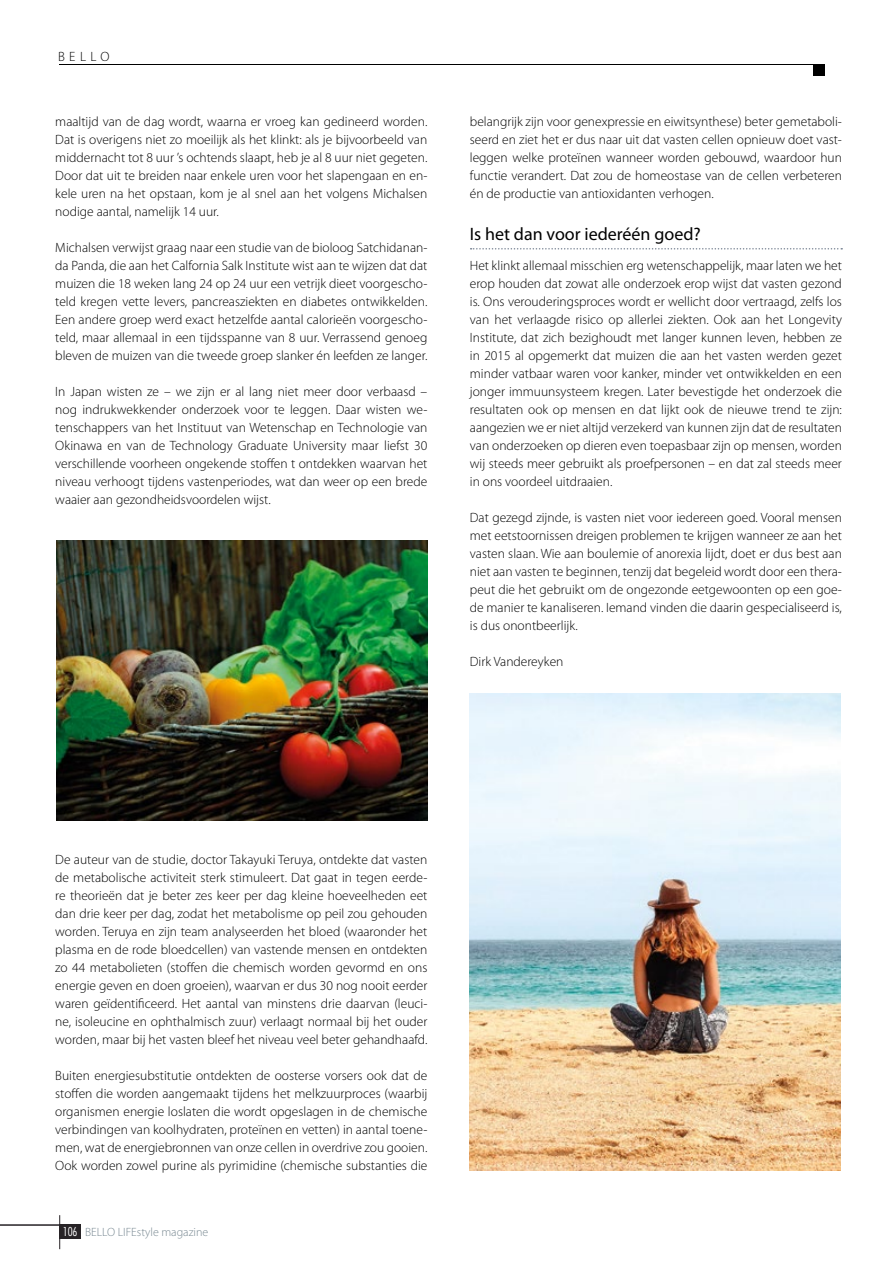
<style>
.page{position:relative;width:893px;height:1263px;background:#fff}
.page>*{position:absolute;margin:0;border:0;box-sizing:border-box;transform-origin:0 0}
.t1{font:18px "Myriad Pro";color:#000}
.t2{font:300 13.5px/18px "Myriad Pro";color:#000;text-align:justify}
.t3{font:300 12px "Myriad Pro";color:#798992}
.s1{font-family:"Futura Std";font-stretch:condensed;color:#fff}
</style>
<div class="page">
<svg style="left:471px;top:248px;width:371px;height:2px"></svg>
<img style="left:57px;top:540px;width:370px;height:281px">
<img style="left:470px;top:693px;width:370px;height:478px">
<hr style="left:0;top:1224px;width:60px;height:2px;background:#272326">
<hr style="left:59px;top:1215px;width:1px;height:34px;background:#272326">
<div style="left:60px;top:1224px;width:21px;height:14px;background:#272326"></div>
<div style="left:813px;top:64px;width:12px;height:11px;background:#000"></div>
<hr style="left:59px;top:64px;width:766px;height:1px;background:#000">
<p class="t2" style="left:58px;top:47px;width:53px">BELLO</p>
<p class="t2" style="left:55px;top:112px;width:374px">maaltijd van de dag wordt, waarna er vroeg kan gedineerd worden.<br>Dat is overigens niet zo moeilijk als het klinkt: als je bijvoorbeeld van middernacht tot 8 uur ’s ochtends slaapt, heb je al 8 uur niet gegeten.<br>Door dat uit te breiden naar enkele uren voor het slapengaan en en&shy;kele uren na het opstaan, kom je al snel aan het volgens Michalsen nodige aantal, namelijk 14 uur.</p>
<p class="t2" style="left:55px;top:238px;width:374px">Michalsen verwijst graag naar een studie van de bioloog Satchidanan&shy;da Panda, die aan het Calfornia Salk Institute wist aan te wijzen dat dat muizen die 18 weken lang 24 op 24 uur een vetrijk dieet voorgescho&shy;teld kregen vette levers, pancreasziekten en diabetes ontwikkelden.<br>Een andere groep werd exact hetzelfde aantal calorieën voorgescho&shy;teld, maar allemaal in een tijdsspanne van 8 uur. Verrassend genoeg bleven de muizen van die tweede groep slanker én leefden ze langer.</p>
<p class="t2" style="left:55px;top:382px;width:374px">In Japan wisten ze – we zijn er al lang niet meer door verbaasd – nog indrukwekkender onderzoek voor te leggen. Daar wisten we&shy;tenschappers van het Instituut van Wetenschap en Technologie van Okinawa en van de Technology Graduate University maar liefst 30 verschillende voorheen ongekende stoffen t ontdekken waarvan het niveau verhoogt tijdens vastenperiodes, wat dan weer op een brede waaier aan gezondheidsvoordelen wijst.</p>
<p class="t2" style="left:470px;top:112px;width:374px">belangrijk zijn voor genexpressie en eiwitsynthese) beter gemetaboli&shy;seerd en ziet het er dus naar uit dat vasten cellen opnieuw doet vast&shy;leggen welke proteïnen wanneer worden gebouwd, waardoor hun functie verandert. Dat zou de homeostase van de cellen verbeteren én de productie van antioxidanten verhogen.</p>
<h1 class="t1" style="left:470px;top:222px;width:232px">Is het dan voor iederéén goed?</h1>
<p class="t2" style="left:470px;top:256px;width:374px">Het klinkt allemaal misschien erg wetenschappelijk, maar laten we het erop houden dat zowat alle onderzoek erop wijst dat vasten gezond is. Ons verouderingsproces wordt er wellicht door vertraagd, zelfs los van het verlaagde risico op allerlei ziekten. Ook aan het Longevity Institute, dat zich bezighoudt met langer kunnen leven, hebben ze in 2015 al opgemerkt dat muizen die aan het vasten werden gezet minder vatbaar waren voor kanker, minder vet ontwikkelden en een jonger immuunsysteem kregen. Later bevestigde het onderzoek die resultaten ook op mensen en dat lijkt ook de nieuwe trend te zijn: aangezien we er niet altijd verzekerd van kunnen zijn dat de resultaten van onderzoeken op dieren even toepasbaar zijn op mensen, worden wij steeds meer gebruikt als proefpersonen – en dat zal steeds meer in ons voordeel uitdraaien.</p>
<p class="t2" style="left:470px;top:508px;width:374px">Dat gezegd zijnde, is vasten niet voor iedereen goed. Vooral mensen met eetstoornissen dreigen problemen te krijgen wanneer ze aan het vasten slaan. Wie aan boulemie of anorexia lijdt, doet er dus best aan niet aan vasten te beginnen, tenzij dat begeleid wordt door een thera&shy;peut die het gebruikt om de ongezonde eetgewoonten op een goe&shy;de manier te kanaliseren. Iemand vinden die daarin gespecialiseerd is, is dus onontbeerlijk.</p>
<p class="t2" style="left:470px;top:652px;width:95px">Dirk Vandereyken</p>
<p class="t2" style="left:55px;top:850px;width:374px">De auteur van de studie, doctor Takayuki Teruya, ontdekte dat vasten de metabolische activiteit sterk stimuleert. Dat gaat in tegen eerde&shy;re theorieën dat je beter zes keer per dag kleine hoeveelheden eet dan drie keer per dag, zodat het metabolisme op peil zou gehouden worden. Teruya en zijn team analyseerden het bloed (waaronder het plasma en de rode bloedcellen) van vastende mensen en ontdekten zo 44 metabolieten (stoffen die chemisch worden gevormd en ons energie geven en doen groeien), waarvan er dus 30 nog nooit eerder waren geïdentificeerd. Het aantal van minstens drie daarvan (leuci&shy;ne, isoleucine en ophthalmisch zuur) verlaagt normaal bij het ouder worden, maar bij het vasten bleef het niveau veel beter gehandhaafd.</p>
<p class="t2" style="left:55px;top:1066px;width:374px">Buiten energiesubstitutie ontdekten de oosterse vorsers ook dat de stoffen die worden aangemaakt tijdens het melkzuurproces (waarbij organismen energie loslaten die wordt opgeslagen in de chemische verbindingen van koolhydraten, proteïnen en vetten) in aantal toene&shy;men, wat de energiebronnen van onze cellen in overdrive zou gooien.<br>Ook worden zowel purine als pyrimidine (chemische substanties die</p>
<p class="t3" style="left:63px;top:1225px;width:147px"><span class="s1">106</span> BELLO LIFEstyle magazine</p>
</div>
